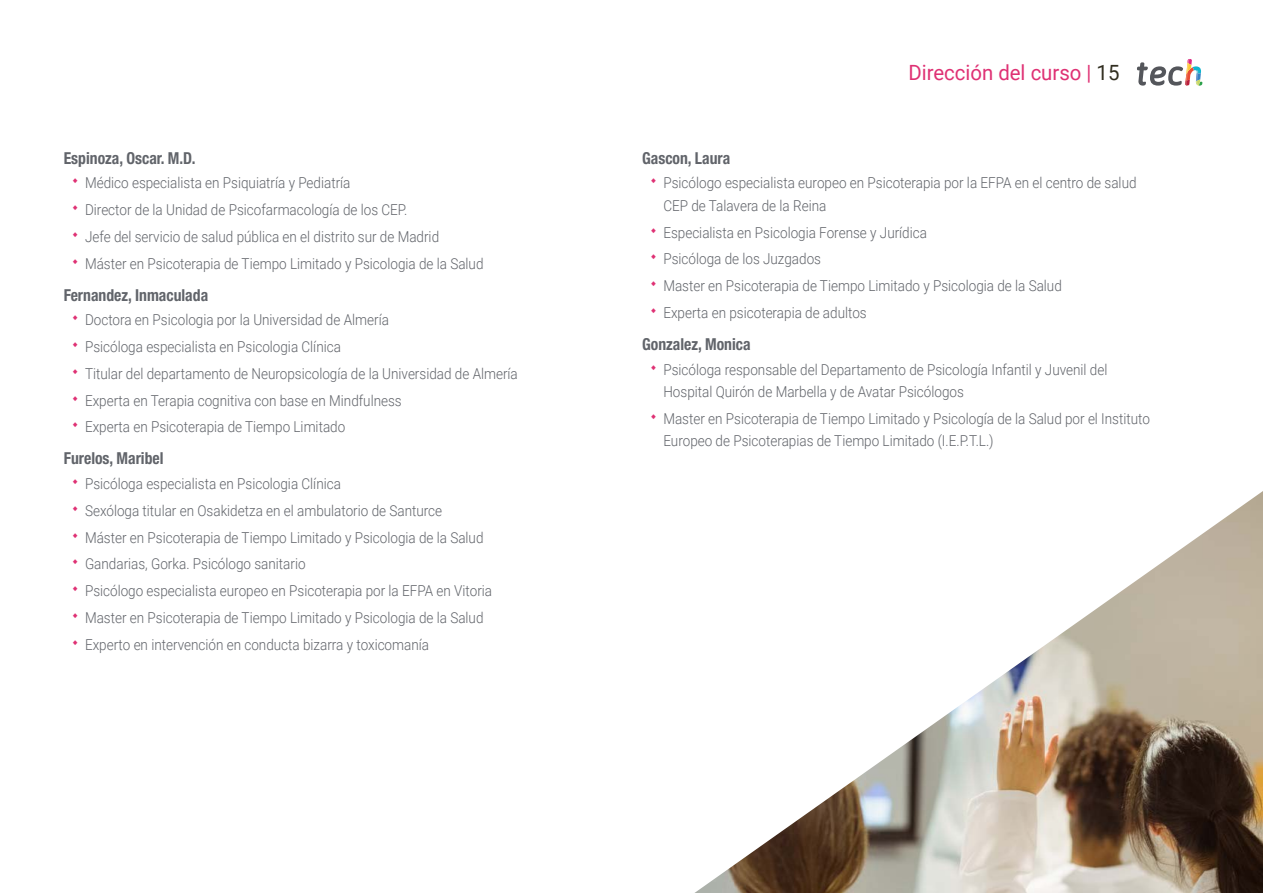
<style>
.page{position:relative;width:1263px;height:893px;background:#fff}
.page>*{position:absolute;margin:0;border:0;box-sizing:border-box;transform-origin:0 0}
.t1{font:21px "Roboto";color:#df3174}
.t2{font:700 condensed 16.5px "Helvetica Neue LT Std";color:#61646a;scale:.95 1}
.t3{font:300 15px/26.7px "Roboto";color:#61646a;scale:.9 1}
.s1{color:#312e20}
</style>
<div class="page">
<img style="left:695px;top:491px;width:568px;height:402px">
<svg style="left:1137px;top:59px;width:65px;height:27px"></svg>
<p class="t2" style="left:64px;top:148px;width:140px">Espinoza, Oscar. M.D.</p>
<p class="t3" style="left:85px;top:169px;width:444px">Médico especialista en Psiquiatría y Pediatría<br>Director de la Unidad de Psicofarmacología de los CEP.<br>Jefe del servicio de salud pública en el distrito sur de Madrid Máster en Psicoterapia de Tiempo Limitado y Psicologia de la Salud</p>
<p class="t2" style="left:64px;top:285px;width:154px">Fernandez, Inmaculada</p>
<p class="t3" style="left:85px;top:306px;width:482px">Doctora en Psicologia por la Universidad de Almería<br>Psicóloga especialista en Psicologia Clínica<br>Titular del departamento de Neuropsicología de la Universidad de Almería Experta en Terapia cognitiva con base en Mindfulness<br>Experta en Psicoterapia de Tiempo Limitado</p>
<p class="t2" style="left:64px;top:448px;width:106px">Furelos, Maribel</p>
<p class="t3" style="left:85px;top:470px;width:454px">Psicóloga especialista en Psicologia Clínica<br>Sexóloga titular en Osakidetza en el ambulatorio de Santurce<br>Máster en Psicoterapia de Tiempo Limitado y Psicologia de la Salud Gandarias, Gorka. Psicólogo sanitario<br>Psicólogo especialista europeo en Psicoterapia por la EFPA en Vitoria Master en Psicoterapia de Tiempo Limitado y Psicologia de la Salud Experto en intervención en conducta bizarra y toxicomanía</p>
<h1 class="t1" style="left:908px;top:57px;width:213px">Dirección del curso | <span class="s1">15</span></h1>
<p class="t2" style="left:642px;top:148px;width:94px">Gascon, Laura</p>
<p class="t3" style="left:663px;top:171px;width:527px;line-height:22.5px">Psicólogo especialista europeo en Psicoterapia por la EFPA en el centro de salud<br>CEP de Talavera de la Reina</p>
<p class="t3" style="left:663px;top:218px;width:444px">Especialista en Psicologia Forense y Jurídica<br>Psicóloga de los Juzgados<br>Master en Psicoterapia de Tiempo Limitado y Psicologia de la Salud Experta en psicoterapia de adultos</p>
<p class="t2" style="left:642px;top:334px;width:116px">Gonzalez, Monica</p>
<p class="t3" style="left:663px;top:357px;width:495px;line-height:22.5px">Psicóloga responsable del Departamento de Psicología Infantil y Juvenil del<br>Hospital Quirón de Marbella y de Avatar Psicólogos</p>
<p class="t3" style="left:663px;top:407px;width:542px;line-height:22.5px">Master en Psicoterapia de Tiempo Limitado y Psicología de la Salud por el Instituto<br>Europeo de Psicoterapias de Tiempo Limitado (I.E.P.T.L.)</p>
</div>
